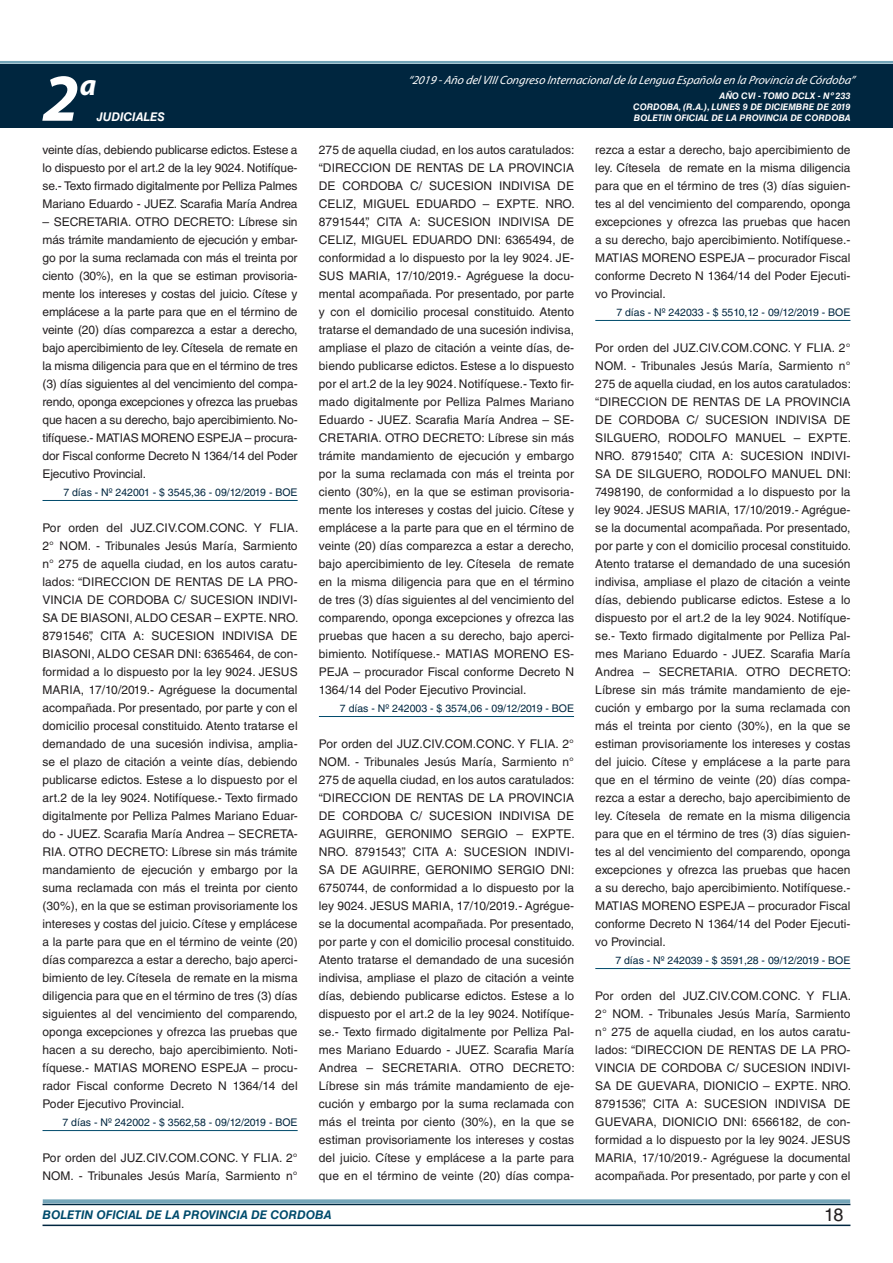
<style>
.page{position:relative;width:893px;height:1263px;background:#fff}
.page>*{position:absolute;margin:0;border:0;box-sizing:border-box;transform-origin:0 0}
.t1{font:italic 700 67.5px "Myriad Pro";color:#fff}
.t2{font:italic 700 30px "Myriad Pro";color:#fff}
.t3{font:18px "Helvetica LT Std";color:#231f20}
.t4{font:12px/18px "Helvetica LT Std";letter-spacing:.005em;color:#231f20;text-align:justify}
.t5{font:italic 12px "Myriad Pro";color:#fff}
.t6{font:italic 700 12px "Helvetica LT Std";color:#004b6c}
.t7{font:italic 700 12px "Helvetica LT Std";color:#fff}
.t8{font:10.5px "Helvetica LT Std";color:#00263f}
.t9{font:italic 700 9px/10.8px "Helvetica LT Std";color:#fff;text-align:right}
</style>
<div class="page">
<div style="left:0;top:61px;width:893px;height:6px;background:#fff;opacity:.75"></div>
<div style="left:0;top:64px;width:893px;height:64px;background:#00263f"></div>
<hr style="left:43px;top:1224px;width:807px;height:2px;background:#00263f">
<div style="left:42px;top:1198px;width:809px;height:8px;background:#fff;opacity:.75"></div>
<hr style="left:43px;top:500px;width:255px;height:1px;background:#004b6c">
<hr style="left:43px;top:1130px;width:255px;height:1px;background:#004b6c">
<hr style="left:319px;top:716px;width:255px;height:1px;background:#004b6c">
<hr style="left:595px;top:320px;width:255px;height:1px;background:#004b6c">
<hr style="left:595px;top:968px;width:255px;height:1px;background:#004b6c">
<h2 class="t2" style="left:80px;top:66px;width:18px">a</h2>
<p class="t5" style="left:408px;top:72px;width:448px">“2019 -Año delVIIICongreso Internacionalde la Lengua Esp añola en la Provincia de Córdoba”</p>
<h1 class="t1" style="left:43px;top:54px;width:38px">2</h1>
<p class="t9" style="left:633px;top:91px;width:219px">AÑO CVI - TOMO DCLX - Nº 233<br>CORDOBA, (R.A.), LUNES 9 DE DICIEMBRE DE 2019</p>
<p class="t7" style="left:97px;top:110px;width:70px">JUDICIALES</p>
<p class="t9" style="left:634px;top:112px;width:218px">BOLETIN OFICIAL DE LA PROVINCIA DE CORDOBA</p>
<p class="t4" style="left:43px;top:141px;width:257px">veinte días, debiendo publicarse edictos. Estese a lo dispuesto por el art.2 de la ley 9024. Notifíque&shy;se.- Texto firmado digitalmente por Pelliza Palmes Mariano Eduardo - JUEZ. Scarafia María Andrea</p>
<p class="t4" style="left:43px;top:213px;width:257px">– SECRETARIA. OTRO DECRETO: Líbrese sin más trámite mandamiento de ejecución y embar&shy;go por la suma reclamada con más el treinta por ciento (30%), en la que se estiman provisoria&shy;mente los intereses y costas del juicio. Cítese y emplácese a la parte para que en el término de veinte (20) días comparezca a estar a derecho, bajo apercibimiento de ley. Cítesela de remate en la misma diligencia para que en el término de tres (3) días siguientes al del vencimiento del compa&shy;rendo, oponga excepciones y ofrezca las pruebas que hacen a su derecho, bajo apercibimiento. No&shy;tifíquese.- MATIAS MORENO ESPEJA – procura&shy;dor Fiscal conforme Decreto N 1364/14 del Poder Ejecutivo Provincial.</p>
<p class="t8" style="left:63px;top:486px;width:236px">7 días - Nº 242001 - $ 3545,36 - 09/12/2019 - BOE</p>
<p class="t4" style="left:43px;top:519px;width:257px">Por orden del JUZ.CIV.COM.CONC. Y FLIA.<br>2° NOM. - Tribunales Jesús María, Sarmiento n° 275 de aquella ciudad, en los autos caratu&shy;lados: “DIRECCION DE RENTAS DE LA PRO-VINCIA DE CORDOBA C/ SUCESION INDIVI-SA DE BIASONI, ALDO CESAR – EXPTE. NRO.<br>8791546”, CITA A: SUCESION INDIVISA DE BIASONI, ALDO CESAR DNI: 6365464, de con&shy;formidad a lo dispuesto por la ley 9024. JESUS MARIA, 17/10/2019.- Agréguese la documental acompañada. Por presentado, por parte y con el domicilio procesal constituido. Atento tratarse el demandado de una sucesión indivisa, amplia&shy;se el plazo de citación a veinte días, debiendo publicarse edictos. Estese a lo dispuesto por el art.2 de la ley 9024. Notifíquese.- Texto firmado digitalmente por Pelliza Palmes Mariano Eduar&shy;do - JUEZ. Scarafia María Andrea – SECRETA-RIA. OTRO DECRETO: Líbrese sin más trámite mandamiento de ejecución y embargo por la suma reclamada con más el treinta por ciento (30%), en la que se estiman provisoriamente los intereses y costas del juicio. Cítese y emplácese a la parte para que en el término de veinte (20) días comparezca a estar a derecho, bajo aperci&shy;bimiento de ley. Cítesela de remate en la misma diligencia para que en el término de tres (3) días siguientes al del vencimiento del comparendo, oponga excepciones y ofrezca las pruebas que hacen a su derecho, bajo apercibimiento. Noti&shy;fíquese.- MATIAS MORENO ESPEJA – procu&shy;rador Fiscal conforme Decreto N 1364/14 del Poder Ejecutivo Provincial.</p>
<p class="t8" style="left:63px;top:1116px;width:237px">7 días - Nº 242002 - $ 3562,58 - 09/12/2019 - BOE</p>
<p class="t4" style="left:43px;top:1149px;width:257px">Por orden del JUZ.CIV.COM.CONC. Y FLIA. 2°<br>NOM. - Tribunales Jesús María, Sarmiento n°</p>
<p class="t4" style="left:319px;top:141px;width:257px">275 de aquella ciudad, en los autos caratulados: “DIRECCION DE RENTAS DE LA PROVINCIA DE CORDOBA C/ SUCESION INDIVISA DE CELIZ, MIGUEL EDUARDO – EXPTE. NRO.<br>8791544”, CITA A: SUCESION INDIVISA DE CELIZ, MIGUEL EDUARDO DNI: 6365494, de conformidad a lo dispuesto por la ley 9024. JE-SUS MARIA, 17/10/2019.- Agréguese la docu&shy;mental acompañada. Por presentado, por parte y con el domicilio procesal constituido. Atento tratarse el demandado de una sucesión indivisa, ampliase el plazo de citación a veinte días, de&shy;biendo publicarse edictos. Estese a lo dispuesto por el art.2 de la ley 9024. Notifíquese.- Texto fir&shy;mado digitalmente por Pelliza Palmes Mariano Eduardo - JUEZ. Scarafia María Andrea – SE-CRETARIA. OTRO DECRETO: Líbrese sin más trámite mandamiento de ejecución y embargo por la suma reclamada con más el treinta por ciento (30%), en la que se estiman provisoria&shy;mente los intereses y costas del juicio. Cítese y emplácese a la parte para que en el término de veinte (20) días comparezca a estar a derecho, bajo apercibimiento de ley. Cítesela de remate en la misma diligencia para que en el término de tres (3) días siguientes al del vencimiento del comparendo, oponga excepciones y ofrezca las pruebas que hacen a su derecho, bajo aperci&shy;bimiento. Notifíquese.- MATIAS MORENO ES-PEJA – procurador Fiscal conforme Decreto N 1364/14 del Poder Ejecutivo Provincial.</p>
<p class="t8" style="left:340px;top:702px;width:236px">7 días - Nº 242003 - $ 3574,06 - 09/12/2019 - BOE</p>
<p class="t4" style="left:319px;top:735px;width:257px">Por orden del JUZ.CIV.COM.CONC. Y FLIA. 2° NOM. - Tribunales Jesús María, Sarmiento n° 275 de aquella ciudad, en los autos caratulados: “DIRECCION DE RENTAS DE LA PROVINCIA DE CORDOBA C/ SUCESION INDIVISA DE AGUIRRE, GERONIMO SERGIO – EXPTE.<br>NRO. 8791543”, CITA A: SUCESION INDIVI-SA DE AGUIRRE, GERONIMO SERGIO DNI:<br>6750744, de conformidad a lo dispuesto por la ley 9024. JESUS MARIA, 17/10/2019.- Agrégue&shy;se la documental acompañada. Por presentado, por parte y con el domicilio procesal constituido.<br>Atento tratarse el demandado de una sucesión indivisa, ampliase el plazo de citación a veinte días, debiendo publicarse edictos. Estese a lo dispuesto por el art.2 de la ley 9024. Notifíque&shy;se.- Texto firmado digitalmente por Pelliza Pal&shy;mes Mariano Eduardo - JUEZ. Scarafia María Andrea – SECRETARIA. OTRO DECRETO:<br>Líbrese sin más trámite mandamiento de eje&shy;cución y embargo por la suma reclamada con más el treinta por ciento (30%), en la que se estiman provisoriamente los intereses y costas del juicio. Cítese y emplácese a la parte para que en el término de veinte (20) días compa-</p>
<p class="t4" style="left:595px;top:141px;width:257px">rezca a estar a derecho, bajo apercibimiento de ley. Cítesela de remate en la misma diligencia para que en el término de tres (3) días siguien&shy;tes al del vencimiento del comparendo, oponga excepciones y ofrezca las pruebas que hacen a su derecho, bajo apercibimiento. Notifíquese.- MATIAS MORENO ESPEJA – procurador Fiscal conforme Decreto N 1364/14 del Poder Ejecuti&shy;vo Provincial.</p>
<p class="t8" style="left:616px;top:306px;width:236px">7 días - Nº 242033 - $ 5510,12 - 09/12/2019 - BOE</p>
<p class="t4" style="left:595px;top:339px;width:257px">Por orden del JUZ.CIV.COM.CONC. Y FLIA. 2° NOM. - Tribunales Jesús María, Sarmiento n° 275 de aquella ciudad, en los autos caratulados: “DIRECCION DE RENTAS DE LA PROVINCIA DE CORDOBA C/ SUCESION INDIVISA DE SILGUERO, RODOLFO MANUEL – EXPTE.<br>NRO. 8791540”, CITA A: SUCESION INDIVI-SA DE SILGUERO, RODOLFO MANUEL DNI:<br>7498190, de conformidad a lo dispuesto por la ley 9024. JESUS MARIA, 17/10/2019.- Agrégue&shy;se la documental acompañada. Por presentado, por parte y con el domicilio procesal constituido.<br>Atento tratarse el demandado de una sucesión indivisa, ampliase el plazo de citación a veinte días, debiendo publicarse edictos. Estese a lo dispuesto por el art.2 de la ley 9024. Notifíque&shy;se.- Texto firmado digitalmente por Pelliza Pal&shy;mes Mariano Eduardo - JUEZ. Scarafia María Andrea – SECRETARIA. OTRO DECRETO:<br>Líbrese sin más trámite mandamiento de eje&shy;cución y embargo por la suma reclamada con más el treinta por ciento (30%), en la que se estiman provisoriamente los intereses y costas del juicio. Cítese y emplácese a la parte para que en el término de veinte (20) días compa&shy;rezca a estar a derecho, bajo apercibimiento de ley. Cítesela de remate en la misma diligencia para que en el término de tres (3) días siguien&shy;tes al del vencimiento del comparendo, oponga excepciones y ofrezca las pruebas que hacen a su derecho, bajo apercibimiento. Notifíquese.- MATIAS MORENO ESPEJA – procurador Fiscal conforme Decreto N 1364/14 del Poder Ejecuti&shy;vo Provincial.</p>
<p class="t8" style="left:615px;top:954px;width:237px">7 días - Nº 242039 - $ 3591,28 - 09/12/2019 - BOE</p>
<p class="t4" style="left:595px;top:987px;width:257px">Por orden del JUZ.CIV.COM.CONC. Y FLIA.<br>2° NOM. - Tribunales Jesús María, Sarmiento n° 275 de aquella ciudad, en los autos caratu&shy;lados: “DIRECCION DE RENTAS DE LA PRO-VINCIA DE CORDOBA C/ SUCESION INDIVI-SA DE GUEVARA, DIONICIO – EXPTE. NRO.<br>8791536”, CITA A: SUCESION INDIVISA DE GUEVARA, DIONICIO DNI: 6566182, de con&shy;formidad a lo dispuesto por la ley 9024. JESUS MARIA, 17/10/2019.- Agréguese la documental acompañada. Por presentado, por parte y con el</p>
<p class="t6" style="left:43px;top:1208px;width:290px">BOLETIN OFICIAL DE LA PROVINCIA DE CORDOBA</p>
<h3 class="t3" style="left:824px;top:1204px;width:21px">18</h3>
</div>
